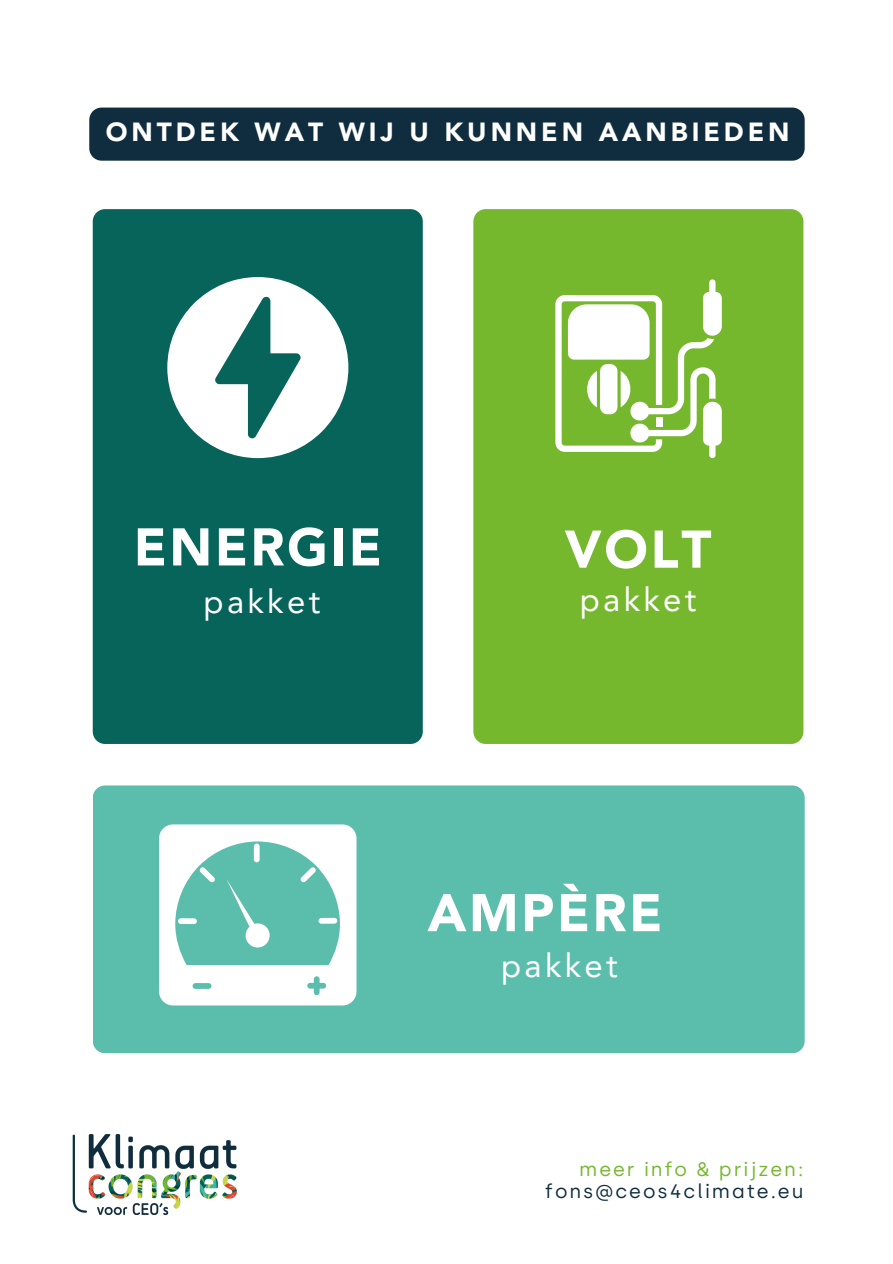
<style>
.page{position:relative;width:893px;height:1264px;background:#fff}
.page>*{position:absolute;margin:0;border:0;box-sizing:border-box;transform-origin:0 0}
.t1{font:900 52.5px "Avenir LT Pro";letter-spacing:.05em;color:#fff}
.t2{font:900 52.5px "Avenir LT Pro";letter-spacing:.05em;color:#fdfefe}
.t3{font:33px "Avenir LT Pro";letter-spacing:.1em;color:#fff}
.t4{font:900 26.25px "Avenir LT Pro";letter-spacing:.15em;color:#fff}
.t5{font:19.5px/21.3px "Silka";letter-spacing:.1em;color:#0f2d3e;text-align:right}
.s1{color:#75b72d}
</style>
<div class="page">
<div style="left:89px;top:108px;width:715px;height:53px;background:#0f2d3e"></div>
<img style="left:72px;top:1134px;width:165px;height:80px">
<div style="left:93px;top:209px;width:330px;height:535px;background:#07645a;border-radius:12px"></div>
<div style="left:473px;top:209px;width:330px;height:535px;background:#75b72d;border-radius:12px"></div>
<div style="left:93px;top:785px;width:711px;height:268px;background:#5bbdab;border-radius:12px"></div>
<svg style="left:159px;top:824px;width:197px;height:181px"></svg>
<div style="left:254px;top:843px;width:5px;height:19px;background:#fff;border-radius:3px"></div>
<svg style="left:555px;top:279px;width:166px;height:179px"></svg>
<svg style="left:167px;top:277px;width:181px;height:181px"></svg>
<p class="t4" style="left:106px;top:121px;width:685px">ONTDEK WAT WIJ U KUNNEN AANBIEDEN</p>
<p class="t2" style="left:134px;top:525px;width:249px">ENERGIE</p>
<p class="t3" style="left:203px;top:588px;width:118px">pakket</p>
<p class="t1" style="left:564px;top:528px;width:148px">VOLT</p>
<p class="t3" style="left:579px;top:586px;width:118px">pakket</p>
<p class="t1" style="left:427px;top:891px;width:236px">AMPÈRE</p>
<p class="t3" style="left:501px;top:951px;width:118px">pakket</p>
<p class="t5" style="left:545px;top:1158px;width:260px"><span class="s1">meer info &amp; prijzen: </span>fons@ceos4climate.eu</p>
</div>
